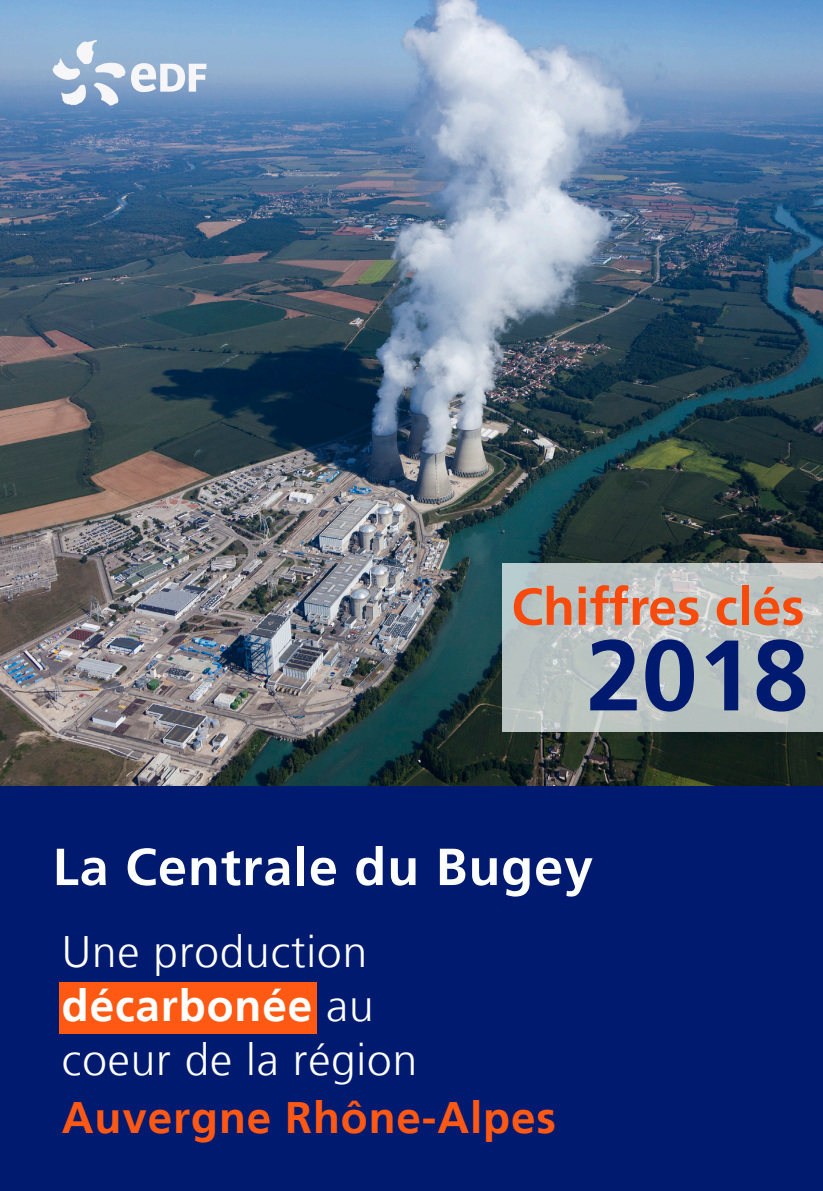
<style>
.page{position:relative;width:823px;height:1191px;background:#fff}
.page>*{position:absolute;margin:0;border:0;box-sizing:border-box;transform-origin:0 0}
.t1{font:700 100px "Frutiger";color:#001a70}
.t2{font:700 52px "Frutiger";letter-spacing:.02em;color:#feffff}
.t3{font:700 52px "Frutiger";color:#f74a0d}
.t4{font:300 44px "Frutiger";letter-spacing:.02em;color:#fff}
.t5{font:700 44px "Frutiger";letter-spacing:.02em;color:#fe5815}
.t6{font:700 44px "Frutiger";letter-spacing:.02em;color:#fff}
.s1{font-weight:300}
</style>
<div class="page">
<img style="left:0;top:0;width:822px;height:786px">
<div style="left:0;top:786px;width:822px;height:405px;background:#001a70"></div>
<div style="left:59px;top:983px;width:257px;height:50px;background:#ff5914"></div>
<svg style="left:53px;top:40px;width:153px;height:66px"></svg>
<svg style="left:501px;top:563px;width:321px;height:168px;fill:#bac4c1"></svg>
<p class="t3" style="left:511px;top:576px;width:294px">Chiffres clés</p>
<p class="t1" style="left:585px;top:617px;width:224px">2018</p>
<p class="t2" style="left:53px;top:836px;width:541px">La Centrale du Bugey</p>
<p class="t4" style="left:62px;top:927px;width:306px">Une production</p>
<p class="t6" style="left:62px;top:980px;width:313px">décarbonée <span class="s1">au</span></p>
<p class="t4" style="left:62px;top:1035px;width:356px">coeur de la région</p>
<p class="t5" style="left:62px;top:1092px;width:495px">Auvergne Rhône-Alpes</p>
</div>
